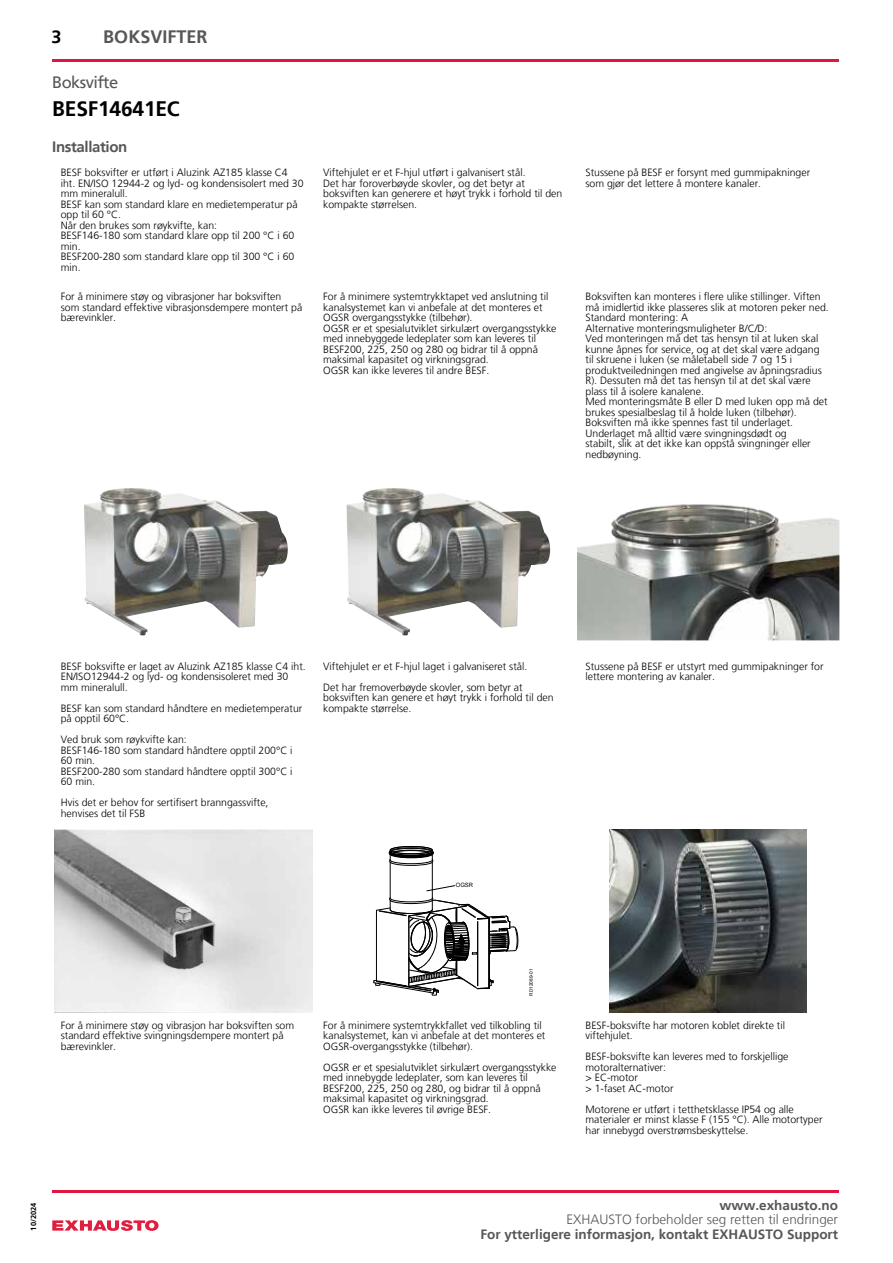
<style>
.page{position:relative;width:893px;height:1263px;background:#fff}
.page>*{position:absolute;margin:0;border:0;box-sizing:border-box;transform-origin:0 0}
.t1{font:700 21px "Frutiger LT";letter-spacing:-.01em;color:#000}
.t2{font:700 18px "Frutiger LT";color:#575756}
.t3{font:700 18px "Frutiger LT";color:#000}
.t4{font:16.5px "Frutiger LT";letter-spacing:-.035em;color:#575756}
.t5{font:700 15px "Frutiger LT";letter-spacing:-.025em;color:#575756}
.t6{font:700 13.5px "Frutiger LT";color:#575756}
.t7{font:300 13.5px "Frutiger LT";color:#575756}
.t8{font:300 10.5px/10.5px "Frutiger LT";color:#000}
.t9{font:700 7.5px "Frutiger LT";color:#000}
.t10{font:5.85px "Arial";color:#000}
.t11{font:4.8px "Arial";color:#000}
</style>
<div class="page">
<svg style="left:52px;top:1220px;width:107px;height:11px"></svg>
<hr style="left:52px;top:60px;width:787px;height:2px;background:#df1641">
<hr style="left:52px;top:1190px;width:787px;height:2px;background:#df1641">
<img style="left:84px;top:488px;width:204px;height:147px">
<img style="left:346px;top:488px;width:204px;height:147px">
<img style="left:577px;top:504px;width:262px;height:136px">
<img style="left:54px;top:829px;width:258px;height:183px">
<svg style="left:373px;top:846px;width:146px;height:149px"></svg>
<img style="left:609px;top:829px;width:198px;height:183px">
<h2 class="t3" style="left:52px;top:27px;width:12px">3</h2>
<h2 class="t2" style="left:103px;top:27px;width:106px">BOKSVIFTER</h2>
<h3 class="t4" style="left:52px;top:73px;width:67px">Boksvifte</h3>
<h1 class="t1" style="left:52px;top:96px;width:129px">BESF14641EC</h1>
<h3 class="t5" style="left:52px;top:138px;width:77px">Installation</h3>
<p class="t8" style="left:61px;top:168px;width:244px">BESF boksvifter er utført i Aluzink AZ185 klasse C4 iht. EN/ISO 12944-2 og lyd- og kondensisolert med 30 mm mineralull.<br>BESF kan som standard klare en medietemperatur på opp til 60 °C.<br>Når den brukes som røykvifte, kan:<br>BESF146-180 som standard klare opp til 200 °C i 60 min.<br>BESF200-280 som standard klare opp til 300 °C i 60 min.</p>
<p class="t8" style="left:323px;top:168px;width:241px">Viftehjulet er et F-hjul utført i galvanisert stål.<br>Det har foroverbøyde skovler, og det betyr at boksviften kan generere et høyt trykk i forhold til den kompakte størrelsen.</p>
<p class="t8" style="left:585px;top:168px;width:226px">Stussene på BESF er forsynt med gummipakninger som gjør det lettere å montere kanaler.</p>
<p class="t8" style="left:61px;top:291px;width:243px">For å minimere støy og vibrasjoner har boksviften som standard effektive vibrasjonsdempere montert på bærevinkler.</p>
<p class="t8" style="left:323px;top:291px;width:235px">For å minimere systemtrykktapet ved anslutning til kanalsystemet kan vi anbefale at det monteres et OGSR overgangsstykke (tilbehør).<br>OGSR er et spesialutviklet sirkulært overgangsstykke med innebyggede ledeplater som kan leveres til BESF200, 225, 250 og 280 og bidrar til å oppnå maksimal kapasitet og virkningsgrad.<br>OGSR kan ikke leveres til andre BESF.</p>
<p class="t8" style="left:585px;top:291px;width:245px">Boksviften kan monteres i flere ulike stillinger. Viften må imidlertid ikke plasseres slik at motoren peker ned.<br>Standard montering: A<br>Alternative monteringsmuligheter B/C/D:<br>Ved monteringen må det tas hensyn til at luken skal kunne åpnes for service, og at det skal være adgang til skruene i luken (se måletabell side 7 og 15 i produktveiledningen med angivelse av åpningsradius R). Dessuten må det tas hensyn til at det skal være plass til å isolere kanalene.<br>Med monteringsmåte B eller D med luken opp må det brukes spesialbeslag til å holde luken (tilbehør).<br>Boksviften må ikke spennes fast til underlaget.<br>Underlaget må alltid være svingningsdødt og<br>stabilt, slik at det ikke kan oppstå svingninger eller nedbøyning.</p>
<p class="t8" style="left:61px;top:661px;width:247px">BESF boksvifte er laget av Aluzink AZ185 klasse C4 iht.<br>EN/ISO12944-2 og lyd- og kondensisoleret med 30 mm mineralull.</p>
<p class="t8" style="left:61px;top:703px;width:243px">BESF kan som standard håndtere en medietemperatur på opptil 60°C.</p>
<p class="t8" style="left:61px;top:734px;width:233px">Ved bruk som røykvifte kan:<br>BESF146-180 som standard håndtere opptil 200°C i<br>60 min.<br>BESF200-280 som standard håndtere opptil 300°C i<br>60 min.</p>
<p class="t8" style="left:61px;top:797px;width:209px">Hvis det er behov for sertifisert branngassvifte, henvises det til FSB</p>
<p class="t8" style="left:323px;top:656px;width:206px;line-height:21px">Viftehjulet er et F-hjul laget i galvaniseret stål.<br>Det har fremoverbøyde skovler, som betyr at</p>
<p class="t8" style="left:323px;top:692px;width:232px">boksviften kan genere et høyt trykk i forhold til den kompakte størrelse.</p>
<p class="t10" style="left:456px;top:881px;width:19px">OGSR</p>
<p class="t8" style="left:585px;top:661px;width:240px">Stussene på BESF er utstyrt med gummipakninger for lettere montering av kanaler.</p>
<p class="t11" style="left:528px;top:995px;width:28px;rotate:-90deg">RD12089-01</p>
<p class="t8" style="left:61px;top:1020px;width:235px">For å minimere støy og vibrasjon har boksviften som standard effektive svingningsdempere montert på bærevinkler.</p>
<p class="t8" style="left:323px;top:1020px;width:224px">For å minimere systemtrykkfallet ved tilkobling til kanalsystemet, kan vi anbefale at det monteres et<br>OGSR-overgangsstykke (tilbehør).</p>
<p class="t8" style="left:323px;top:1062px;width:235px">OGSR er et spesialutviklet sirkulært overgangsstykke med innebygde ledeplater, som kan leveres til BESF200, 225, 250 og 280, og bidrar til å oppnå maksimal kapasitet og virkningsgrad.<br>OGSR kan ikke leveres til øvrige BESF.</p>
<p class="t8" style="left:585px;top:1020px;width:201px">BESF-boksvifte har motoren koblet direkte til viftehjulet.</p>
<p class="t8" style="left:585px;top:1051px;width:204px">BESF-boksvifte kan leveres med to forskjellige motoralternativer:<br>&gt; EC-motor<br>&gt; 1-faset AC-motor</p>
<p class="t8" style="left:585px;top:1104px;width:238px">Motorene er utført i tetthetsklasse IP54 og alle materialer er minst klasse F (155 °C). Alle motortyper har innebygd overstrømsbeskyttelse.</p>
<p class="t9" style="left:29px;top:1230px;width:29px;rotate:-90deg">10/2024</p>
<p class="t6" style="left:719px;top:1198px;width:120px">www.exhausto.no</p>
<p class="t7" style="left:566px;top:1212px;width:273px">EXHAUSTO forbeholder seg retten til endringer</p>
<p class="t6" style="left:480px;top:1226px;width:359px">For ytterligere informasjon, kontakt EXHAUSTO Support</p>
</div>
